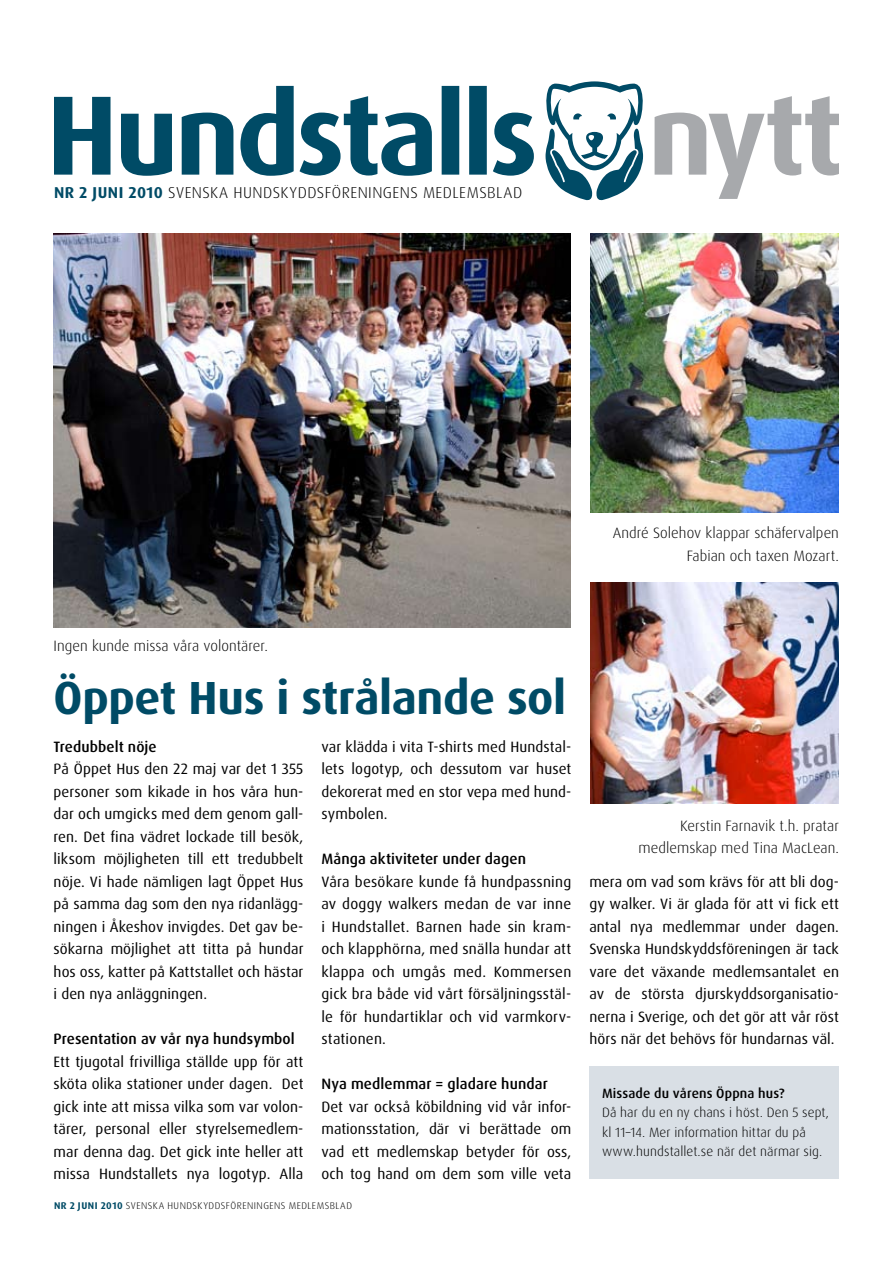
<style>
.page{position:relative;width:893px;height:1263px;background:#fff}
.page>*{position:absolute;margin:0;border:0;box-sizing:border-box;transform-origin:0 0}
.t1{font:700 46.5px "Dax Pro";letter-spacing:-.01em;color:#004b66}
.t2{font:300 15.75px "Dax Pro";letter-spacing:.03em;color:#000}
.t3{font:15px/22.5px "Dax Pro";letter-spacing:.005em;color:#000;text-align:justify}
.t4{font:300 15px/22.5px "Dax Pro";letter-spacing:.005em;color:#000;text-align:right}
.t5{font:500 15px "Dax Pro";letter-spacing:.005em;color:#000}
.t6{font:300 13.5px/19.5px "Dax Pro";letter-spacing:.01em;color:#000}
.t7{font:500 13.5px "Dax Pro";letter-spacing:.01em;color:#000}
.t8{font:300 9.75px "Dax Pro";letter-spacing:.05em;color:#000}
.s1{font-weight:700;color:#004b66}
</style>
<div class="page">
<svg style="left:655px;top:96px;width:184px;height:103px"></svg>
<svg style="left:54px;top:86px;width:480px;height:90px"></svg>
<svg style="left:545px;top:81px;width:99px;height:120px"></svg>
<img style="left:54px;top:234px;width:517px;height:393px">
<img style="left:591px;top:582px;width:248px;height:222px">
<img style="left:590px;top:234px;width:249px;height:278px">
<div style="left:589px;top:1067px;width:250px;height:112px;background:#d9dfe5"></div>
<p class="t2" style="left:54px;top:182px;width:470px"><span class="s1">NR 2 JUNI 2010</span> SVENSKA HUNDSKYDDSFÖRENINGENS MEDLEMSBLAD</p>
<p class="t4" style="left:613px;top:522px;width:228px">André Solehov klappar schäfervalpen<br>Fabian och taxen Mozart.</p>
<p class="t4" style="left:54px;top:634px;width:216px">Ingen kunde missa våra volontärer.</p>
<h1 class="t1" style="left:54px;top:667px;width:514px">Öppet Hus i strålande sol</h1>
<p class="t5" style="left:54px;top:737px;width:105px">Tredubbelt nöje</p>
<p class="t3" style="left:54px;top:758px;width:251px">På Öppet Hus den 22 maj var det 1 355 personer som kikade in hos våra hun&shy;dar och umgicks med dem genom gall&shy;ren. Det fina vädret lockade till besök, liksom möjligheten till ett tredubbelt nöje. Vi hade nämligen lagt Öppet Hus på samma dag som den nya ridanlägg&shy;ningen i Åkeshov invigdes. Det gav be&shy;sökarna möjlighet att titta på hundar hos oss, katter på Kattstallet och hästar i den nya anläggningen.</p>
<p class="t5" style="left:54px;top:1029px;width:243px">Presentation av vår nya hundsymbol</p>
<p class="t3" style="left:54px;top:1050px;width:251px">Ett tjugotal frivilliga ställde upp för att sköta olika stationer under dagen. Det gick inte att missa vilka som var volon&shy;tärer, personal eller styrelsemedlem&shy;mar denna dag. Det gick inte heller att missa Hundstallets nya logotyp. Alla</p>
<p class="t3" style="left:321px;top:735px;width:251px">var klädda i vita T-shirts med Hundstal&shy;lets logotyp, och dessutom var huset dekorerat med en stor vepa med hund&shy;symbolen.</p>
<p class="t5" style="left:321px;top:849px;width:206px">Många aktiviteter under dagen</p>
<p class="t3" style="left:321px;top:870px;width:251px">Våra besökare kunde få hundpassning av doggy walkers medan de var inne i Hundstallet. Barnen hade sin kram&shy;och klapphörna, med snälla hundar att klappa och umgås med. Kommersen gick bra både vid vårt försäljningsstäl&shy;le för hundartiklar och vid varmkorv&shy;stationen.</p>
<p class="t5" style="left:321px;top:1074px;width:228px">Nya medlemmar = gladare hundar</p>
<p class="t3" style="left:321px;top:1095px;width:251px">Det var också köbildning vid vår infor&shy;mationsstation, där vi berättade om vad ett medlemskap betyder för oss, och tog hand om dem som ville veta</p>
<p class="t8" style="left:54px;top:1199px;width:300px"><span class="s1">NR 2 JUNI 2010</span> SVENSKA HUNDSKYDDSFÖRENINGENS MEDLEMSBLAD</p>
<p class="t4" style="left:638px;top:814px;width:202px">Kerstin Farnavik t.h. pratar medlemskap med Tina MacLean.</p>
<p class="t3" style="left:589px;top:870px;width:251px">mera om vad som krävs för att bli dog&shy;gy walker. Vi är glada för att vi fick ett antal nya medlemmar under dagen.<br>Svenska Hundskyddsföreningen är tack vare det växande medlemsantalet en av de största djurskyddsorganisatio&shy;nerna i Sverige, och det gör att vår röst hörs när det behövs för hundarnas väl.</p>
<p class="t7" style="left:602px;top:1084px;width:184px">Missade du vårens Öppna hus?</p>
<p class="t6" style="left:602px;top:1103px;width:228px">Då har du en ny chans i höst. Den 5 sept, kl 11–14. Mer information hittar du på www.hundstallet.se när det närmar sig.</p>
</div>
